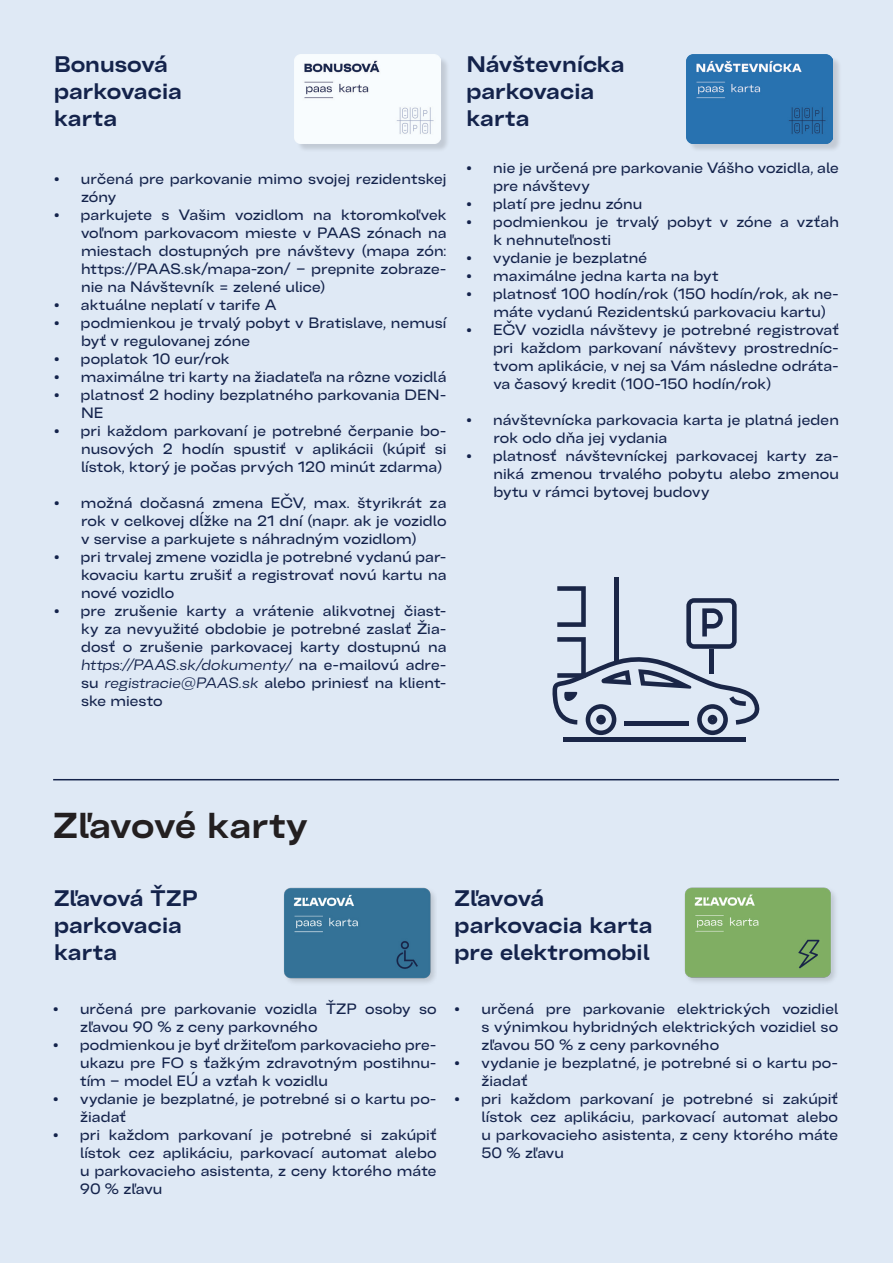
<style>
.page{position:relative;width:893px;height:1263px;background:#dfe9f5}
.page>*{position:absolute;margin:0;border:0;box-sizing:border-box;transform-origin:0 0}
.Paragraph_Style_2{font:700 36px "Belfast Grotesk";color:#231f20}
.Paragraph_Style_4{font:700 22.5px/27px "Belfast Grotesk";letter-spacing:.005em;color:#14234b}
.Paragraph_Style_4-2{font:700 22.5px "Belfast Grotesk";letter-spacing:-.015em;color:#14234b}
.t1{font:500 15px/18px "Belfast Grotesk";letter-spacing:.005em;color:#14234b;text-align:justify}
.s1{font-weight:400;font-style:italic}
</style>
<div class="page">
<div style="left:296px;top:56px;width:154px;height:96px;background:#231f20;opacity:.15"></div>
<img style="left:295px;top:54px;width:146px;height:89px">
<div style="left:688px;top:56px;width:154px;height:96px;background:#231f20;opacity:.15"></div>
<img style="left:686px;top:54px;width:146px;height:89px">
<img style="left:284px;top:888px;width:151px;height:95px">
<img style="left:684px;top:888px;width:152px;height:94px">
<hr style="left:53px;top:779px;width:786px;height:1px;background:#14234b">
<div style="left:564px;top:737px;width:182px;height:5px;background:#1a2647"></div>
<div style="left:614px;top:577px;width:5px;height:84px;background:#1a2647"></div>
<svg style="left:552px;top:586px;width:208px;height:149px"></svg>
<p class="Paragraph_Style_4" style="left:54px;top:49px;width:129px">Bonusová parkovacia karta</p>
<p class="t1" style="left:81px;top:169px;width:367px;text-indent:-27px">• určená pre parkovanie mimo svojej rezidentskej zóny</p>
<p class="t1" style="left:81px;top:205px;width:367px;text-indent:-27px">• parkujete s Vašim vozidlom na ktoromkoľvek voľnom parkovacom mieste v PAAS zónach na miestach dostupných pre návštevy (mapa zón: https://PAAS.sk/mapa-zon/ – prepnite zobraze&shy;nie na Návštevník = zelené ulice)</p>
<p class="t1" style="left:54px;top:295px;width:224px">• aktuálne neplatí v tarife A</p>
<p class="t1" style="left:81px;top:313px;width:367px;text-indent:-27px">• podmienkou je trvalý pobyt v Bratislave, nemusí byť v regulovanej zóne</p>
<p class="t1" style="left:54px;top:349px;width:177px">• poplatok 10 eur/rok</p>
<p class="t1" style="left:54px;top:367px;width:394px">• maximálne tri karty na žiadateľa na rôzne vozidlá</p>
<p class="t1" style="left:81px;top:385px;width:367px;text-indent:-27px">• platnosť 2 hodiny bezplatného parkovania DEN-<br>NE</p>
<p class="t1" style="left:81px;top:421px;width:367px;text-indent:-27px">• pri každom parkovaní je potrebné čerpanie bo&shy;nusových 2 hodín spustiť v aplikácii (kúpiť si lístok, ktorý je počas prvých 120 minút zdarma)</p>
<p class="t1" style="left:81px;top:493px;width:367px;text-indent:-27px">• možná dočasná zmena EČV, max. štyrikrát za rok v celkovej dĺžke na 21 dní (napr. ak je vozidlo v servise a parkujete s náhradným vozidlom)</p>
<p class="t1" style="left:81px;top:547px;width:367px;text-indent:-27px">• pri trvalej zmene vozidla je potrebné vydanú par&shy;kovaciu kartu zrušiť a registrovať novú kartu na nové vozidlo</p>
<p class="t1" style="left:81px;top:601px;width:367px;text-indent:-27px">• pre zrušenie karty a vrátenie alikvotnej čiast&shy;ky za nevyužité obdobie je potrebné zaslať Žia&shy;dosť o zrušenie parkovacej karty dostupnú na <span class="s1">https://PAAS.sk/dokumenty/</span> na e-mailovú adre&shy;su <span class="s1">registracie@PAAS.sk</span> alebo priniesť na klient&shy;ske miesto</p>
<p class="Paragraph_Style_4" style="left:466px;top:49px;width:160px">Návštevnícka parkovacia</p>
<p class="Paragraph_Style_4" style="left:466px;top:103px;width:65px">karta</p>
<p class="t1" style="left:493px;top:157px;width:347px;text-indent:-27px">• nie je určená pre parkovanie Vášho vozidla, ale pre návštevy</p>
<p class="t1" style="left:466px;top:193px;width:178px">• platí pre jednu zónu</p>
<p class="t1" style="left:493px;top:211px;width:347px;text-indent:-27px">• podmienkou je trvalý pobyt v zóne a vzťah k nehnuteľnosti</p>
<p class="t1" style="left:466px;top:247px;width:182px">• vydanie je bezplatné</p>
<p class="t1" style="left:466px;top:265px;width:254px">• maximálne jedna karta na byt</p>
<p class="t1" style="left:493px;top:283px;width:347px;text-indent:-27px">• platnosť 100 hodín/rok (150 hodín/rok, ak ne&shy;máte vydanú Rezidentskú parkovaciu kartu)</p>
<p class="t1" style="left:493px;top:319px;width:347px;text-indent:-27px">• EČV vozidla návštevy je potrebné registrovať pri každom parkovaní návštevy prostredníc&shy;tvom aplikácie, v nej sa Vám následne odráta&shy;va časový kredit (100-150 hodín/rok)</p>
<p class="t1" style="left:493px;top:409px;width:347px;text-indent:-27px">• návštevnícka parkovacia karta je platná jeden rok odo dňa jej vydania</p>
<p class="t1" style="left:493px;top:445px;width:347px;text-indent:-27px">• platnosť návštevníckej parkovacej karty za&shy;niká zmenou trvalého pobytu alebo zmenou bytu v rámci bytovej budovy</p>
<p class="Paragraph_Style_2" style="left:53px;top:795px;width:256px">Zľavové karty</p>
<p class="Paragraph_Style_4" style="left:54px;top:883px;width:145px">Zľavová ŤZP</p>
<p class="Paragraph_Style_4" style="left:54px;top:910px;width:129px">parkovacia karta</p>
<p class="t1" style="left:80px;top:998px;width:358px;text-indent:-27px">• určená pre parkovanie vozidla ŤZP osoby so zľavou 90 % z ceny parkovného</p>
<p class="t1" style="left:80px;top:1034px;width:358px;text-indent:-27px">• podmienkou je byť držiteľom parkovacieho pre&shy;ukazu pre FO s ťažkým zdravotným postihnu&shy;tím – model EÚ a vzťah k vozidlu</p>
<p class="t1" style="left:80px;top:1088px;width:358px;text-indent:-27px">• vydanie je bezplatné, je potrebné si o kartu po&shy;žiadať</p>
<p class="t1" style="left:80px;top:1124px;width:358px;text-indent:-27px">• pri každom parkovaní je potrebné si zakúpiť lístok cez aplikáciu, parkovací automat alebo u parkovacieho asistenta, z ceny ktorého máte 90 % zľavu</p>
<p class="Paragraph_Style_4-2" style="left:455px;top:879px;width:91px">Zľavová</p>
<p class="Paragraph_Style_4" style="left:455px;top:910px;width:199px">parkovacia karta pre elektromobil</p>
<p class="t1" style="left:482px;top:998px;width:358px;text-indent:-27px">• určená pre parkovanie elektrických vozidiel s výnimkou hybridných elektrických vozidiel so zľavou 50 % z ceny parkovného</p>
<p class="t1" style="left:482px;top:1052px;width:358px;text-indent:-27px">• vydanie je bezplatné, je potrebné si o kartu po&shy;žiadať</p>
<p class="t1" style="left:482px;top:1088px;width:358px;text-indent:-27px">• pri každom parkovaní je potrebné si zakúpiť lístok cez aplikáciu, parkovací automat alebo u parkovacieho asistenta, z ceny ktorého máte 50 % zľavu</p>
</div>
